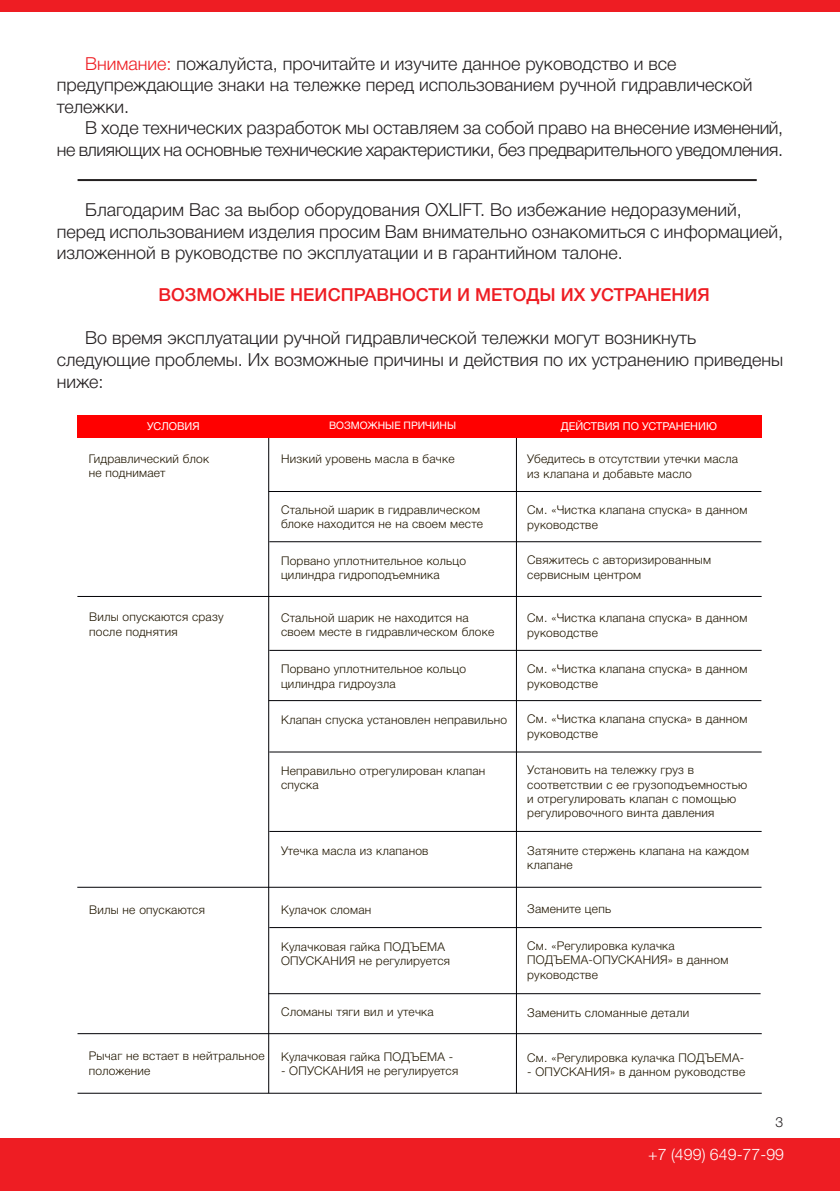
<style>
.page{position:relative;width:840px;height:1191px;background:#fff}
.page>*{position:absolute;margin:0;border:0;box-sizing:border-box;transform-origin:0 0}
.t1{font:300 18px/21.6px "Helvetica Neue Cyr";color:#231f20}
.t2{font:300 18px/21.6px "Helvetica Neue Cyr";letter-spacing:-.02em;color:#231f20;text-align:right}
.t3{font:500 18px "Helvetica Neue Cyr";color:#ee1d23}
.t4{font:300 16px "Helvetica Neue Cyr";color:#fff}
.t5{font:300 14px "Helvetica Neue Cyr";color:#231f20}
.t6{font:300 12px/14.4px "Helvetica Neue Cyr";letter-spacing:.02em;color:#201600}
.t7{font:11px "Helvetica Neue Cyr";color:#fff}
.t8{font:10.4px "Helvetica Neue Cyr";color:#fff}
.s1{color:#ee1d23}
</style>
<div class="page">
<div style="left:0;top:0;width:839px;height:12px;background:#ee1d23"></div>
<div style="left:0;top:1138px;width:839px;height:53px;background:#ee1d23"></div>
<hr style="left:77px;top:179px;width:679px;height:2px;background:#231f20">
<hr style="left:516px;top:431px;width:1px;height:662px;background:#000105">
<hr style="left:268px;top:425px;width:1px;height:668px;background:#000105">
<div style="left:77px;top:415px;width:684px;height:22px;background:#f00"></div>
<hr style="left:268px;top:491px;width:493px;height:1px;background:#000105">
<hr style="left:269px;top:541px;width:492px;height:1px;background:#000105">
<hr style="left:268px;top:700px;width:493px;height:1px;background:#000105">
<hr style="left:269px;top:650px;width:492px;height:1px;background:#000105">
<hr style="left:269px;top:751px;width:492px;height:1px;background:#000105">
<hr style="left:269px;top:831px;width:492px;height:1px;background:#000105">
<hr style="left:269px;top:927px;width:492px;height:1px;background:#000105">
<hr style="left:268px;top:993px;width:492px;height:1px;background:#000105">
<hr style="left:77px;top:596px;width:684px;height:1px;background:#000105">
<hr style="left:77px;top:887px;width:684px;height:1px;background:#000105">
<hr style="left:77px;top:1033px;width:684px;height:1px;background:#000105">
<hr style="left:77px;top:1092px;width:684px;height:1px;background:#000105">
<p class="t1" style="left:85px;top:53px;width:592px"><span class="s1">Внимание:</span> пожалуйста, прочитайте и изучите данное руководство и все</p>
<p class="t1" style="left:57px;top:74px;width:697px">предупреждающие знаки на тележке перед использованием ручной гидравлической</p>
<p class="t1" style="left:57px;top:96px;width:74px">тележки.</p>
<p class="t2" style="left:57px;top:117px;width:727px">В ходе технических разработок мы оставляем за собой право на внесение изменений,<br>не влияющих на основные технические характеристики, без предварительного уведомления.</p>
<p class="t1" style="left:85px;top:199px;width:658px">Благодарим Вас за выбор оборудования OXLIFT. Во избежание недоразумений,</p>
<p class="t1" style="left:57px;top:221px;width:727px">перед использованием изделия просим Вам внимательно ознакомиться с информацией, изложенной в руководстве по эксплуатации и в гарантийном талоне.</p>
<p class="t3" style="left:158px;top:285px;width:552px">ВОЗМОЖНЫЕ НЕИСПРАВНОСТИ И МЕТОДЫ ИХ УСТРАНЕНИЯ</p>
<p class="t1" style="left:85px;top:327px;width:612px">Во время эксплуатации ручной гидравлической тележки могут возникнуть</p>
<p class="t1" style="left:57px;top:349px;width:727px">следующие проблемы. Их возможные причины и действия по их устранению приведены ниже:</p>
<p class="t7" style="left:147px;top:420px;width:54px">УСЛОВИЯ</p>
<p class="t8" style="left:329px;top:420px;width:128px">ВОЗМОЖНЫЕ ПРИЧИНЫ</p>
<p class="t7" style="left:560px;top:420px;width:157px">ДЕЙСТВИЯ ПО УСТРАНЕНИЮ</p>
<p class="t6" style="left:281px;top:452px;width:175px">Низкий уровень масла в бачке</p>
<p class="t6" style="left:281px;top:503px;width:203px">Стальной шарик в гидравлическом блоке находится не на своем месте</p>
<p class="t6" style="left:281px;top:553px;width:186px">Порвано уплотнительное кольцо цилиндра гидроподъемника</p>
<p class="t6" style="left:281px;top:610px;width:215px">Стальной шарик не находится на своем месте в гидравлическом блоке</p>
<p class="t6" style="left:281px;top:662px;width:186px">Порвано уплотнительное кольцо цилиндра гидроузла</p>
<p class="t6" style="left:281px;top:712px;width:227px">Клапан спуска установлен неправильно</p>
<p class="t6" style="left:89px;top:452px;width:122px">Гидравлический блок не поднимает</p>
<p class="t6" style="left:527px;top:452px;width:212px">Убедитесь в отсутствии утечки масла из клапана и добавьте масло</p>
<p class="t6" style="left:527px;top:503px;width:221px">См. «Чистка клапана спуска» в данном руководстве</p>
<p class="t6" style="left:527px;top:553px;width:185px">Свяжитесь с авторизированным сервисным центром</p>
<p class="t6" style="left:89px;top:610px;width:136px">Вилы опускаются сразу после поднятия</p>
<p class="t6" style="left:527px;top:611px;width:221px">См. «Чистка клапана спуска» в данном руководстве</p>
<p class="t6" style="left:527px;top:662px;width:221px">См. «Чистка клапана спуска» в данном руководстве</p>
<p class="t6" style="left:527px;top:712px;width:221px">См. «Чистка клапана спуска» в данном руководстве</p>
<p class="t6" style="left:89px;top:902px;width:117px">Вилы не опускаются</p>
<p class="t6" style="left:89px;top:1049px;width:177px">Рычаг не встает в нейтральное положение</p>
<p class="t6" style="left:281px;top:763px;width:206px">Неправильно отрегулирован клапан спуска</p>
<p class="t6" style="left:527px;top:763px;width:221px">Установить на тележку груз в соответствии с ее грузоподъемностью и отрегулировать клапан с помощью регулировочного винта давления</p>
<p class="t6" style="left:281px;top:844px;width:149px">Утечка масла из клапанов</p>
<p class="t6" style="left:527px;top:843px;width:223px">Затяните стержень клапана на каждом клапане</p>
<p class="t6" style="left:281px;top:902px;width:92px">Кулачок сломан</p>
<p class="t6" style="left:527px;top:902px;width:85px">Замените цепь</p>
<p class="t6" style="left:281px;top:939px;width:170px">Кулачковая гайка ПОДЪЕМА<br>ОПУСКАНИЯ не регулируется</p>
<p class="t6" style="left:527px;top:938px;width:202px">См. «Регулировка кулачка<br>ПОДЪЕМА-ОПУСКАНИЯ» в данном руководстве</p>
<p class="t6" style="left:281px;top:1004px;width:154px">Сломаны тяги вил и утечка</p>
<p class="t6" style="left:527px;top:1005px;width:163px">Заменить сломанные детали</p>
<p class="t6" style="left:281px;top:1049px;width:174px">Кулачковая гайка ПОДЪЕМА -</p>
<p class="t6" style="left:281px;top:1064px;width:179px">- ОПУСКАНИЯ не регулируется</p>
<p class="t6" style="left:527px;top:1050px;width:218px">См. «Регулировка кулачка ПОДЪЕМА-</p>
<p class="t6" style="left:527px;top:1064px;width:219px">- ОПУСКАНИЯ» в данном руководстве</p>
<p class="t5" style="left:775px;top:1114px;width:9px">3</p>
<h2 class="t4" style="left:647px;top:1145px;width:137px">+7 (499) 649-77-99</h2>
</div>
